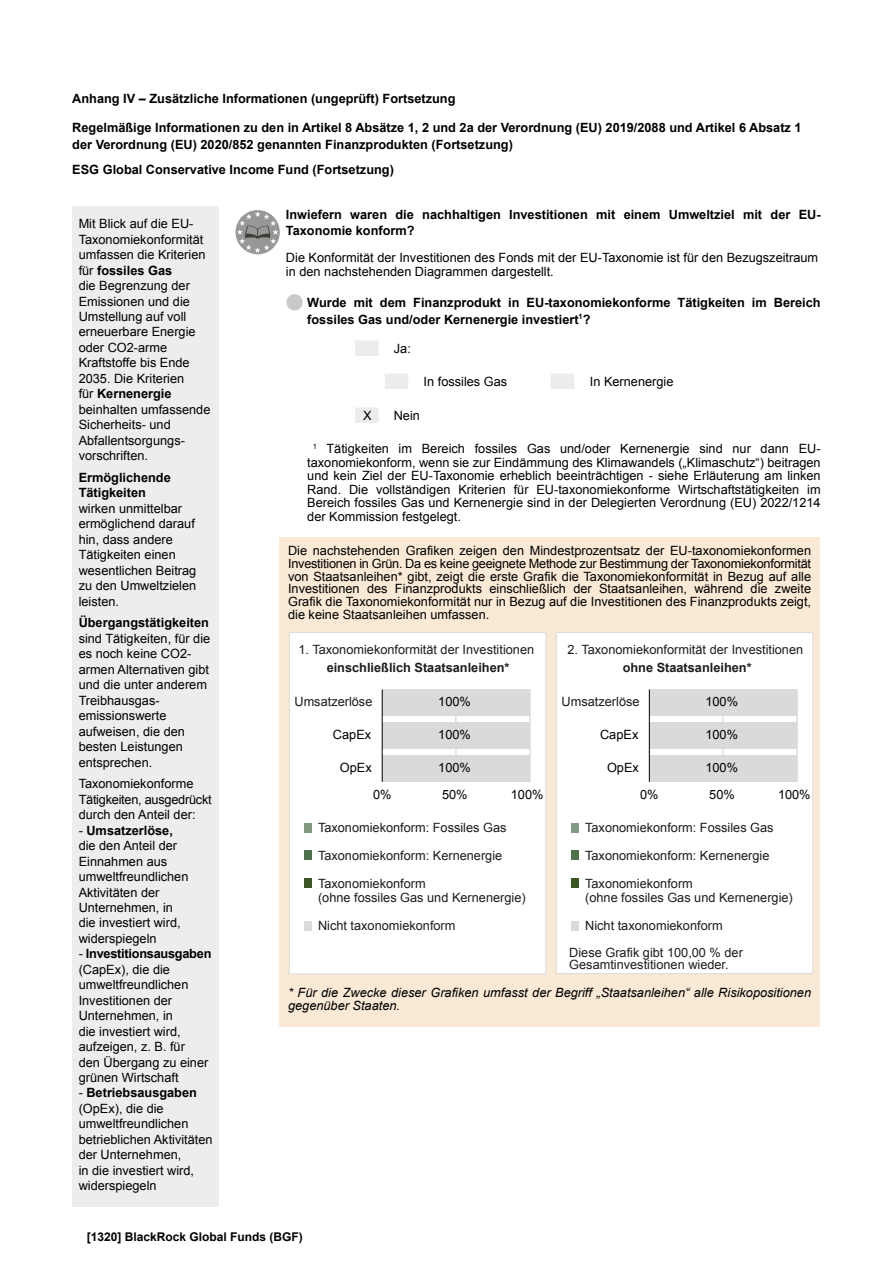
<style>
.page{position:relative;width:893px;height:1263px;background:#fff}
.page>*{position:absolute;margin:0;border:0;box-sizing:border-box;transform-origin:0 0}
.t1{font:12.75px/15.5px "Arial";color:#000}
.t2{font:700 12.75px/16.5px "Arial";color:#000}
.t3{font:12.75px/28px "Arial";color:#1d1d1b}
.t4{font:italic 12.75px/12.8px "Arial";color:#000}
.t5{font:700 12.75px "Arial";color:#1d1d1b}
.t6{font:700 12px "Arial";color:#000}
.s1{font-weight:700}
.s2{color:#cac8c8}
.s3{color:#ececef}
</style>
<div class="page">
<div style="left:280px;top:537px;width:540px;height:489px;background:#fae9d5"></div>
<div style="left:556px;top:632px;width:257px;height:341px;background:#fff"></div>
<div style="left:556px;top:632px;width:257px;height:342px;border:1px solid #dadada"></div>
<div style="left:289px;top:632px;width:257px;height:342px;background:#fff"></div>
<hr style="left:456px;top:689px;width:1px;height:93px;background:#ccc">
<hr style="left:530px;top:689px;width:1px;height:93px;background:#ccc">
<div style="left:382px;top:755px;width:148px;height:27px;background:#dadada"></div>
<div style="left:382px;top:722px;width:148px;height:27px;background:#dadada"></div>
<div style="left:382px;top:689px;width:148px;height:27px;background:#dadada"></div>
<hr style="left:382px;top:689px;width:1px;height:93px;background:#000">
<hr style="left:723px;top:689px;width:1px;height:93px;background:#ccc">
<hr style="left:797px;top:689px;width:1px;height:93px;background:#ccc">
<div style="left:649px;top:755px;width:148px;height:27px;background:#dadada"></div>
<div style="left:649px;top:722px;width:148px;height:27px;background:#dadada"></div>
<div style="left:649px;top:689px;width:148px;height:27px;background:#dadada"></div>
<hr style="left:649px;top:689px;width:1px;height:93px;background:#000">
<div style="left:304px;top:823px;width:8px;height:9px;background:#809980"></div>
<div style="left:304px;top:851px;width:8px;height:9px;background:#4d704d"></div>
<div style="left:304px;top:878px;width:8px;height:9px;background:#3a5625"></div>
<div style="left:304px;top:921px;width:8px;height:9px;background:#dadada"></div>
<div style="left:571px;top:823px;width:8px;height:9px;background:#809980"></div>
<div style="left:571px;top:851px;width:8px;height:9px;background:#4d704d"></div>
<div style="left:571px;top:878px;width:8px;height:9px;background:#3a5625"></div>
<div style="left:571px;top:921px;width:8px;height:9px;background:#dadada"></div>
<hr style="left:289px;top:632px;width:257px;height:1px;background:#dadada">
<hr style="left:289px;top:632px;width:1px;height:342px;background:#dadada">
<hr style="left:546px;top:632px;width:1px;height:342px;background:#dadada">
<hr style="left:289px;top:973px;width:257px;height:1px;background:#dadada">
<hr style="left:556px;top:632px;width:257px;height:1px;background:#dadada">
<svg style="left:236px;top:210px;width:44px;height:44px"></svg>
<svg style="left:237px;top:211px;width:42px;height:42px"></svg>
<div style="left:72px;top:206px;width:147px;height:1001px;background:#ededed"></div>
<p class="t2" style="left:72px;top:91px;width:385px">Anhang IV – Zusätzliche Informationen (ungeprüft) Fortsetzung</p>
<p class="t2" style="left:72px;top:120px;width:731px">Regelmäßige Informationen zu den in Artikel 8 Absätze 1, 2 und 2a der Verordnung (EU) 2019/2088 und Artikel 6 Absatz 1 der Verordnung (EU) 2020/852 genannten Finanzprodukten (Fortsetzung)</p>
<p class="t2" style="left:72px;top:161px;width:323px">ESG Global Conservative Income Fund (Fortsetzung)</p>
<p class="t1" style="left:79px;top:216px;width:133px">Mit Blick auf die EU-<br>Taxonomiekonformität umfassen die Kriterien für <span class="s1">fossiles Gas<br></span>die Begrenzung der<br>Emissionen und die<br>Umstellung auf voll erneuerbare Energie oder CO2-arme<br>Kraftstoffe bis Ende<br>2035. Die Kriterien<br>für <span class="s1">Kernenergie </span>beinhalten umfassende<br>Sicherheits- und<br>Abfallentsorgungs&shy;vorschriften.</p>
<p class="t2" style="left:79px;top:470px;width:94px;line-height:15.5px">Ermöglichende<br>Tätigkeiten</p>
<p class="t1" style="left:79px;top:501px;width:119px">wirken unmittelbar ermöglichend darauf hin, dass andere<br>Tätigkeiten einen wesentlichen Beitrag zu den Umweltzielen leisten.</p>
<p class="t2" style="left:79px;top:615px;width:132px">Übergangstätigkeiten</p>
<p class="t1" style="left:79px;top:631px;width:133px">sind Tätigkeiten, für die es noch keine CO2- armen Alternativen gibt und die unter anderem<br>Treibhausgas&shy;emissionswerte aufweisen, die den besten Leistungen entsprechen.</p>
<p class="t1" style="left:79px;top:776px;width:135px">Taxonomiekonforme<br>Tätigkeiten, ausgedrückt durch den Anteil der:</p>
<p class="t1" style="left:79px;top:823px;width:111px">- <span class="s1">Umsatzerlöse, </span>die den Anteil der<br>Einnahmen aus umweltfreundlichen<br>Aktivitäten der<br>Unternehmen, in die investiert wird, widerspiegeln</p>
<p class="t1" style="left:79px;top:946px;width:134px">- <span class="s1">Investitionsausgaben </span>(CapEx), die die umweltfreundlichen<br>Investitionen der<br>Unternehmen, in<br>die investiert wird, aufzeigen, z. B. für<br>den Übergang zu einer grünen Wirtschaft</p>
<p class="t1" style="left:79px;top:1085px;width:135px">- <span class="s1">Betriebsausgaben </span>(OpEx), die die umweltfreundlichen betrieblichen Aktivitäten der Unternehmen,<br>in die investiert wird, widerspiegeln</p>
<p class="t2" style="left:286px;top:206px;width:536px">Inwiefern waren die nachhaltigen Investitionen mit einem Umweltziel mit der EU-<br>Taxonomie konform?</p>
<p class="t1" style="left:286px;top:251px;width:534px;line-height:13.5px">Die Konformität der Investitionen des Fonds mit der EU-Taxonomie ist für den Bezugszeitraum in den nachstehenden Diagrammen dargestellt.</p>
<p class="t2" style="left:307px;top:295px;width:515px;text-indent:-21px"><span class="s2">●</span> Wurde mit dem Finanzprodukt in EU-taxonomiekonforme Tätigkeiten im Bereich fossiles Gas und/oder Kernenergie investiert<sup>1</sup>?</p>
<p class="t1" style="left:354px;top:341px;width:58px"><span class="s3">■</span> Ja:</p>
<p class="t1" style="left:384px;top:374px;width:125px"><span class="s3">■</span> In fossiles Gas</p>
<p class="t1" style="left:550px;top:374px;width:125px"><span class="s3">■</span> In Kernenergie</p>
<p class="t1" style="left:354px;top:408px;width:27px"><span class="s3">■</span>X</p>
<p class="t1" style="left:394px;top:408px;width:28px">Nein</p>
<p class="t1" style="left:307px;top:442px;width:515px;line-height:13.5px;text-align:justify;text-indent:6px"><sup>1</sup> Tätigkeiten im Bereich fossiles Gas und/oder Kernenergie sind nur dann EU&shy;taxonomiekonform, wenn sie zur Eindämmung des Klimawandels („Klimaschutz“) beitragen und kein Ziel der EU-Taxonomie erheblich beeinträchtigen - siehe Erläuterung am linken Rand. Die vollständigen Kriterien für EU-taxonomiekonforme Wirtschaftstätigkeiten im Bereich fossiles Gas und Kernenergie sind in der Delegierten Verordnung (EU) 2022/1214 der Kommission festgelegt.</p>
<p class="t1" style="left:288px;top:544px;width:524px;line-height:12.8px;text-align:justify">Die nachstehenden Grafiken zeigen den Mindestprozentsatz der EU-taxonomiekonformen Investitionen in Grün. Da es keine geeignete Methode zur Bestimmung der Taxonomiekonformität von Staatsanleihen* gibt, zeigt die erste Grafik die Taxonomiekonformität in Bezug auf alle Investitionen des Finanzprodukts einschließlich der Staatsanleihen, während die zweite Grafik die Taxonomiekonformität nur in Bezug auf die Investitionen des Finanzprodukts zeigt, die keine Staatsanleihen umfassen.</p>
<p class="t3" style="left:298px;top:636px;width:237px">1. Taxonomiekonformität der Investitionen</p>
<p class="t5" style="left:327px;top:659px;width:184px">einschließlich Staatsanleihen*</p>
<p class="t3" style="left:567px;top:636px;width:237px">2. Taxonomiekonformität der Investitionen</p>
<p class="t5" style="left:623px;top:659px;width:130px">ohne Staatsanleihen*</p>
<p class="t3" style="left:294px;top:688px;width:79px">Umsatzerlöse</p>
<p class="t1" style="left:438px;top:694px;width:34px">100%</p>
<p class="t3" style="left:562px;top:688px;width:79px">Umsatzerlöse</p>
<p class="t1" style="left:705px;top:694px;width:34px">100%</p>
<p class="t1" style="left:333px;top:727px;width:40px">CapEx</p>
<p class="t1" style="left:438px;top:727px;width:34px">100%</p>
<p class="t1" style="left:600px;top:727px;width:40px">CapEx</p>
<p class="t1" style="left:705px;top:727px;width:34px">100%</p>
<p class="t1" style="left:340px;top:760px;width:33px">OpEx</p>
<p class="t1" style="left:438px;top:760px;width:34px">100%</p>
<p class="t1" style="left:607px;top:760px;width:33px">OpEx</p>
<p class="t1" style="left:705px;top:760px;width:34px">100%</p>
<p class="t1" style="left:373px;top:787px;width:20px">0%</p>
<p class="t1" style="left:442px;top:787px;width:27px">50%</p>
<p class="t1" style="left:511px;top:787px;width:34px">100%</p>
<p class="t1" style="left:640px;top:787px;width:20px">0%</p>
<p class="t1" style="left:709px;top:787px;width:27px">50%</p>
<p class="t1" style="left:778px;top:787px;width:34px">100%</p>
<p class="t3" style="left:318px;top:814px;width:190px">Taxonomiekonform: Fossiles Gas<br>Taxonomiekonform: Kernenergie<br>Taxonomiekonform</p>
<p class="t3" style="left:318px;top:883px;width:209px">(ohne fossiles Gas und Kernenergie)<br>Nicht taxonomiekonform</p>
<p class="t3" style="left:585px;top:814px;width:190px">Taxonomiekonform: Fossiles Gas<br>Taxonomiekonform: Kernenergie<br>Taxonomiekonform</p>
<p class="t3" style="left:585px;top:883px;width:209px">(ohne fossiles Gas und Kernenergie)</p>
<p class="t3" style="left:585px;top:911px;width:139px">Nicht taxonomiekonform</p>
<p class="t3" style="left:569px;top:939px;width:175px">Diese Grafik gibt 100,00 % der</p>
<p class="t3" style="left:569px;top:951px;width:161px">Gesamtinvestitionen wieder.</p>
<p class="t4" style="left:288px;top:987px;width:524px">* Für die Zwecke dieser Grafiken umfasst der Begriff „Staatsanleihen“ alle Risikopositionen gegenüber Staaten.</p>
<p class="t6" style="left:87px;top:1229px;width:218px">[1320] BlackRock Global Funds (BGF)</p>
</div>
